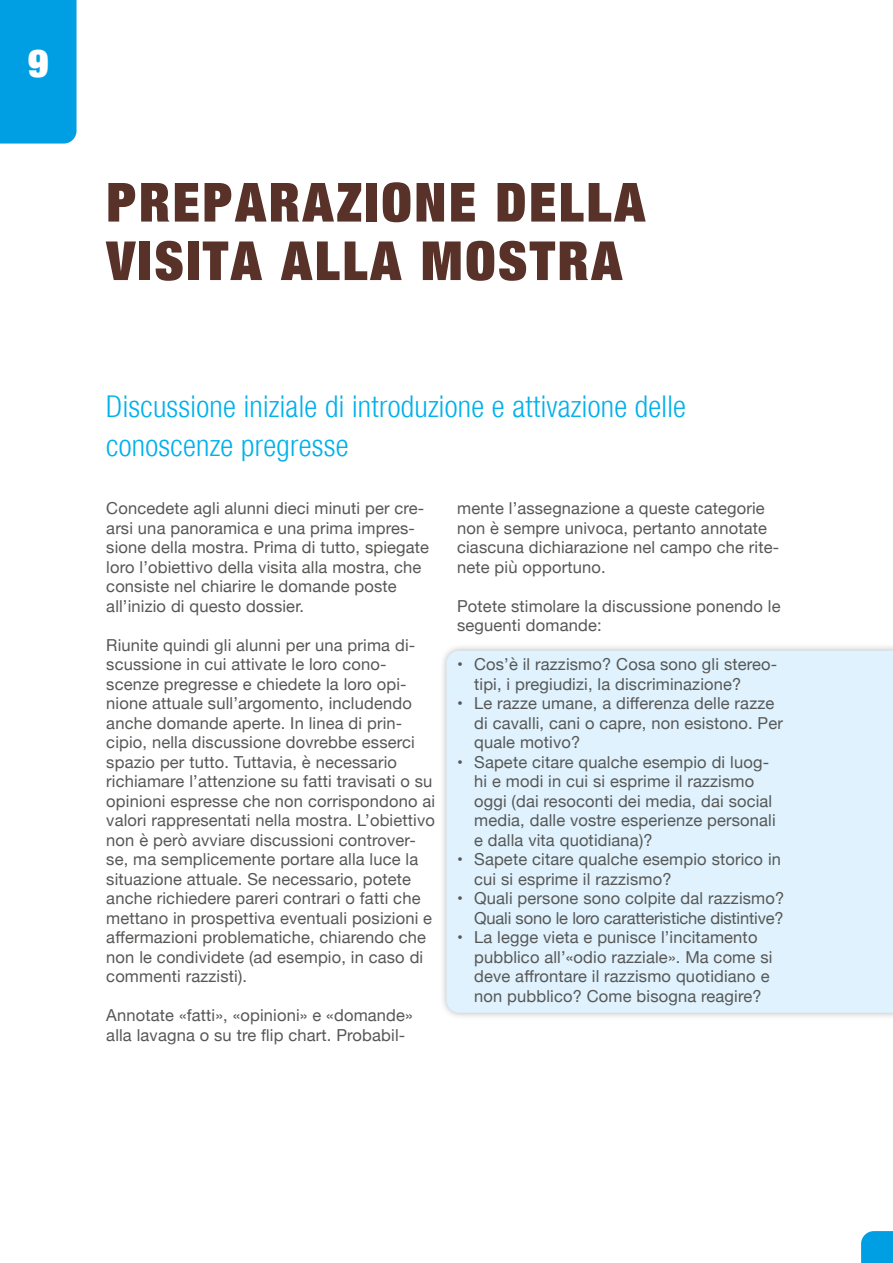
<style>
.page{position:relative;width:893px;height:1263px;background:#fff}
.page>*{position:absolute;margin:0;border:0;box-sizing:border-box;transform-origin:0 0}
.t1{font:900 expanded 54px/58.5px "Helvetica Neue";letter-spacing:.05em;color:#583129}
.t2{font:900 expanded 39px "Helvetica Neue";color:#fff}
.t3{font:300 condensed 30px/39px "Helvetica Neue";letter-spacing:.01em;color:#00b1eb}
.t4{font:16.5px/19.5px "Helvetica Neue";letter-spacing:.01em;color:#575756}
.t5{font:16.5px/19.5px "Helvetica Neue";letter-spacing:-.01em;color:#575756;text-align:right}
</style>
<div class="page">
<div style="left:0;top:0;width:77px;height:144px;background:#009fe3"></div>
<svg style="left:861px;top:1231px;width:32px;height:32px"></svg>
<div style="left:439px;top:643px;width:454px;height:377px;background:#000;opacity:.3"></div>
<div style="left:446px;top:651px;width:447px;height:362px;background:#dff2fd"></div>
<h2 class="t2" style="left:28px;top:44px;width:22px">9</h2>
<h1 class="t1" style="left:106px;top:176px;width:540px">PREPARAZIONE DELLA<br>VISITA ALLA MOSTRA</h1>
<h3 class="t3" style="left:106px;top:388px;width:581px">Discussione iniziale di introduzione e attivazione delle conoscenze pregresse</h3>
<p class="t4" style="left:106px;top:499px;width:324px">Concedete agli alunni dieci minuti per cre&shy;arsi una panoramica e una prima impres&shy;sione della mostra. Prima di tutto, spiegate loro l’obiettivo della visita alla mostra, che consiste nel chiarire le domande poste all’inizio di questo dossier.</p>
<p class="t4" style="left:106px;top:636px;width:330px">Riunite quindi gli alunni per una prima di&shy;scussione in cui attivate le loro cono&shy;scenze pregresse e chiedete la loro opi&shy;nione attuale sull’argomento, includendo anche domande aperte. In linea di prin&shy;cipio, nella discussione dovrebbe esserci spazio per tutto. Tuttavia, è necessario richiamare l’attenzione su fatti travisati o su opinioni espresse che non corrispondono ai valori rappresentati nella mostra. L’obiettivo non è però avviare discussioni controver&shy;se, ma semplicemente portare alla luce la situazione attuale. Se necessario, potete anche richiedere pareri contrari o fatti che mettano in prospettiva eventuali posizioni e affermazioni problematiche, chiarendo che non le condividete (ad esempio, in caso di commenti razzisti).</p>
<p class="t4" style="left:106px;top:1006px;width:308px">Annotate «fatti», «opinioni» e «domande» alla lavagna o su tre flip chart. Probabil-</p>
<p class="t4" style="left:457px;top:499px;width:324px">mente l’assegnazione a queste categorie non è sempre univoca, pertanto annotate ciascuna dichiarazione nel campo che rite&shy;nete più opportuno.</p>
<p class="t4" style="left:457px;top:597px;width:325px">Potete stimolare la discussione ponendo le seguenti domande:</p>
<p class="t4" style="left:474px;top:655px;width:305px;text-indent:-17px">• Cos’è il razzismo? Cosa sono gli stereo&shy;tipi, i pregiudizi, la discriminazione?</p>
<p class="t4" style="left:474px;top:694px;width:310px;text-indent:-17px">• Le razze umane, a differenza delle razze di cavalli, cani o capre, non esistono. Per quale motivo?</p>
<p class="t4" style="left:474px;top:753px;width:303px;text-indent:-17px">• Sapete citare qualche esempio di luog&shy;hi e modi in cui si esprime il razzismo oggi (dai resoconti dei media, dai social media, dalle vostre esperienze personali e dalla vita quotidiana)?</p>
<p class="t4" style="left:474px;top:851px;width:308px;text-indent:-17px">• Sapete citare qualche esempio storico in cui si esprime il razzismo?</p>
<p class="t5" style="left:457px;top:890px;width:329px">• Quali persone sono colpite dal razzismo?<br>Quali sono le loro caratteristiche distintive?</p>
<p class="t4" style="left:474px;top:929px;width:300px;text-indent:-17px">• La legge vieta e punisce l’incitamento pubblico all’«odio razziale». Ma come si deve affrontare il razzismo quotidiano e non pubblico? Come bisogna reagire?</p>
</div>
